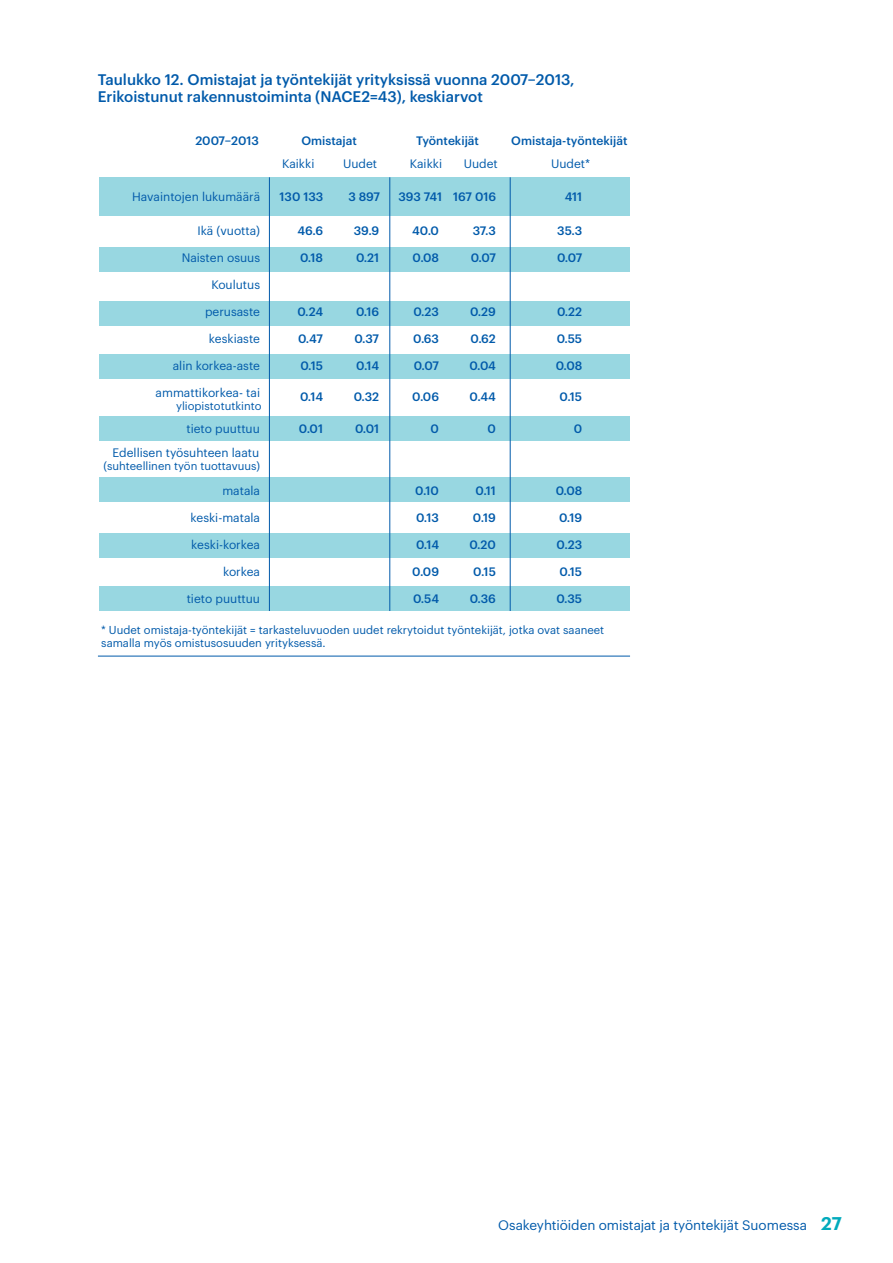
<style>
.page{position:relative;width:893px;height:1263px;background:#fff}
.page>*{position:absolute;margin:0;border:0;box-sizing:border-box;transform-origin:0 0}
.t1{font:500 15px/17.2px "Graphik";color:#015aaa}
.t2{font:13.5px "Graphik";letter-spacing:-.005em;color:#015aaa}
.t3{font:500 12px "Graphik";color:#015aaa}
.t4{font:12px/24px "Graphik";color:#015aaa;text-align:right}
.t5{font:11.25px/12.8px "Graphik";color:#015aaa}
.s1{font-weight:600;font-size:18px;color:#00aabc}
</style>
<div class="page">
<div style="left:100px;top:302px;width:530px;height:24px;background:#98d7e1"></div>
<div style="left:100px;top:355px;width:530px;height:24px;background:#98d7e1"></div>
<div style="left:100px;top:417px;width:530px;height:24px;background:#98d7e1"></div>
<div style="left:100px;top:477px;width:530px;height:24px;background:#98d7e1"></div>
<div style="left:100px;top:533px;width:530px;height:24px;background:#98d7e1"></div>
<div style="left:100px;top:586px;width:530px;height:25px;background:#98d7e1"></div>
<div style="left:100px;top:247px;width:530px;height:24px;background:#98d7e1"></div>
<div style="left:100px;top:177px;width:530px;height:39px;background:#98d7e1"></div>
<hr style="left:510px;top:177px;width:1px;height:434px;background:#015aaa">
<hr style="left:390px;top:177px;width:1px;height:434px;background:#015aaa">
<hr style="left:269px;top:177px;width:1px;height:434px;background:#015aaa">
<hr style="left:98px;top:656px;width:532px;height:1px;background:#015aaa">
<p class="t1" style="left:98px;top:70px;width:478px">Taulukko 12. Omistajat ja työntekijät yrityksissä vuonna 2007–2013,<br>Erikoistunut rakennustoiminta (NACE2=43), keskiarvot</p>
<p class="t3" style="left:195px;top:132px;width:65px">2007–2013</p>
<p class="t3" style="left:301px;top:132px;width:57px">Omistajat</p>
<p class="t3" style="left:416px;top:132px;width:64px">Työntekijät</p>
<p class="t3" style="left:511px;top:132px;width:118px">Omistaja-työntekijät</p>
<p class="t4" style="left:282px;top:150px;width:34px">Kaikki</p>
<p class="t4" style="left:343px;top:150px;width:36px">Uudet</p>
<p class="t4" style="left:551px;top:150px;width:41px">Uudet*</p>
<p class="t4" style="left:410px;top:150px;width:34px">Kaikki</p>
<p class="t4" style="left:464px;top:150px;width:36px">Uudet</p>
<p class="t4" style="left:132px;top:183px;width:130px">Havaintojen lukumäärä</p>
<p class="t3" style="left:453px;top:187px;width:45px">167 016</p>
<p class="t3" style="left:280px;top:187px;width:45px">130 133</p>
<p class="t3" style="left:398px;top:187px;width:45px">393 741</p>
<p class="t3" style="left:349px;top:187px;width:33px">3 897</p>
<p class="t3" style="left:565px;top:187px;width:19px">411</p>
<p class="t4" style="left:197px;top:217px;width:64px">Ikä (vuotta)</p>
<p class="t4" style="left:182px;top:244px;width:80px">Naisten osuus</p>
<p class="t4" style="left:211px;top:271px;width:50px">Koulutus</p>
<p class="t4" style="left:205px;top:298px;width:57px">perusaste</p>
<p class="t4" style="left:209px;top:325px;width:53px">keskiaste</p>
<p class="t4" style="left:173px;top:352px;width:89px">alin korkea-aste</p>
<p class="t4" style="left:156px;top:379px;width:106px">ammattikorkea- tai</p>
<p class="t5" style="left:176px;top:398px;width:87px">yliopistotutkinto</p>
<p class="t4" style="left:113px;top:415px;width:149px">tieto puuttuu<br>Edellisen työsuhteen laatu</p>
<p class="t5" style="left:104px;top:458px;width:158px">(suhteellinen työn tuottavuus)</p>
<p class="t4" style="left:222px;top:477px;width:39px">matala</p>
<p class="t4" style="left:190px;top:504px;width:71px">keski-matala</p>
<p class="t4" style="left:191px;top:531px;width:70px">keski-korkea</p>
<p class="t4" style="left:223px;top:558px;width:39px">korkea</p>
<p class="t4" style="left:187px;top:585px;width:75px">tieto puuttuu</p>
<p class="t3" style="left:297px;top:221px;width:27px">46.6</p>
<p class="t3" style="left:300px;top:248px;width:24px">0.18</p>
<p class="t3" style="left:297px;top:302px;width:27px">0.24</p>
<p class="t3" style="left:298px;top:329px;width:26px">0.47</p>
<p class="t3" style="left:300px;top:356px;width:24px">0.15</p>
<p class="t3" style="left:300px;top:388px;width:24px">0.14</p>
<p class="t3" style="left:299px;top:420px;width:26px">0.01</p>
<p class="t3" style="left:354px;top:221px;width:27px">39.9</p>
<p class="t3" style="left:356px;top:248px;width:25px">0.21</p>
<p class="t3" style="left:356px;top:302px;width:25px">0.16</p>
<p class="t3" style="left:354px;top:329px;width:26px">0.37</p>
<p class="t3" style="left:356px;top:356px;width:24px">0.14</p>
<p class="t3" style="left:354px;top:388px;width:27px">0.32</p>
<p class="t3" style="left:355px;top:420px;width:26px">0.01</p>
<p class="t3" style="left:412px;top:221px;width:28px">40.0</p>
<p class="t3" style="left:413px;top:248px;width:28px">0.08</p>
<p class="t3" style="left:413px;top:302px;width:27px">0.23</p>
<p class="t3" style="left:413px;top:329px;width:27px">0.63</p>
<p class="t3" style="left:414px;top:356px;width:27px">0.07</p>
<p class="t3" style="left:412px;top:388px;width:28px">0.06</p>
<p class="t3" style="left:431px;top:420px;width:10px">0</p>
<p class="t3" style="left:415px;top:481px;width:25px">0.10</p>
<p class="t3" style="left:416px;top:508px;width:24px">0.13</p>
<p class="t3" style="left:416px;top:535px;width:24px">0.14</p>
<p class="t3" style="left:412px;top:562px;width:28px">0.09</p>
<p class="t3" style="left:413px;top:589px;width:27px">0.54</p>
<p class="t3" style="left:473px;top:221px;width:25px">37.3</p>
<p class="t3" style="left:471px;top:248px;width:27px">0.07</p>
<p class="t3" style="left:470px;top:302px;width:27px">0.29</p>
<p class="t3" style="left:471px;top:329px;width:27px">0.62</p>
<p class="t3" style="left:469px;top:356px;width:28px">0.04</p>
<p class="t3" style="left:470px;top:388px;width:28px">0.44</p>
<p class="t3" style="left:487px;top:420px;width:10px">0</p>
<p class="t3" style="left:476px;top:481px;width:22px">0.11</p>
<p class="t3" style="left:473px;top:508px;width:25px">0.19</p>
<p class="t3" style="left:469px;top:535px;width:28px">0.20</p>
<p class="t3" style="left:473px;top:562px;width:24px">0.15</p>
<p class="t3" style="left:470px;top:589px;width:28px">0.36</p>
<p class="t3" style="left:557px;top:221px;width:26px">35.3</p>
<p class="t3" style="left:557px;top:248px;width:27px">0.07</p>
<p class="t3" style="left:557px;top:302px;width:27px">0.22</p>
<p class="t3" style="left:557px;top:329px;width:27px">0.55</p>
<p class="t3" style="left:556px;top:356px;width:28px">0.08</p>
<p class="t3" style="left:560px;top:388px;width:24px">0.15</p>
<p class="t3" style="left:574px;top:420px;width:10px">0</p>
<p class="t3" style="left:556px;top:481px;width:28px">0.08</p>
<p class="t3" style="left:559px;top:508px;width:25px">0.19</p>
<p class="t3" style="left:557px;top:535px;width:27px">0.23</p>
<p class="t3" style="left:560px;top:562px;width:24px">0.15</p>
<p class="t3" style="left:556px;top:589px;width:27px">0.35</p>
<p class="t5" style="left:101px;top:623px;width:504px">* Uudet omistaja-työntekijät = tarkasteluvuoden uudet rekrytoidut työntekijät, jotka ovat saaneet samalla myös omistusosuuden yrityksessä.</p>
<p class="t2" style="left:498px;top:1215px;width:345px">Osakeyhtiöiden omistajat ja työntekijät Suomessa <span class="s1">27</span></p>
</div>
